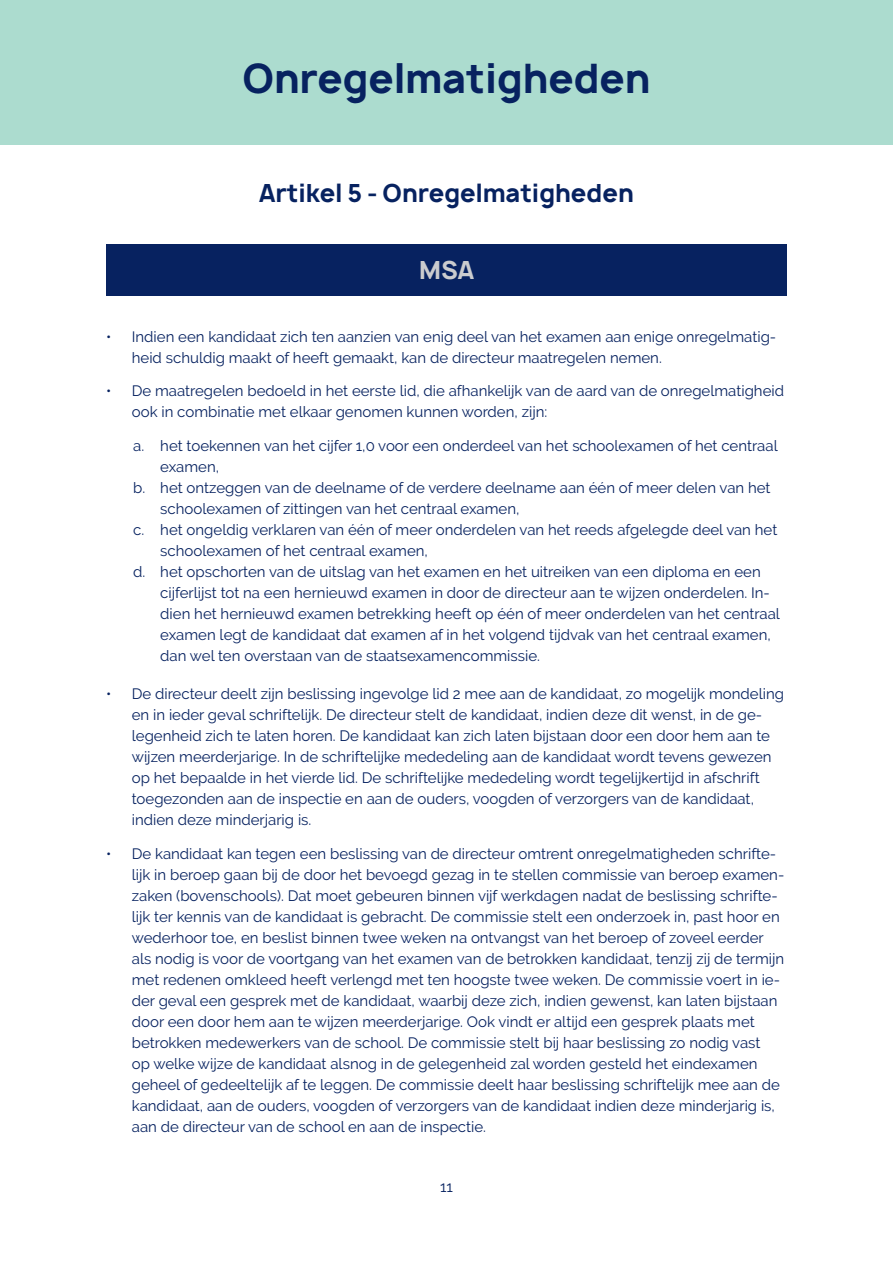
<style>
.page{position:relative;width:893px;height:1263px;background:#fff}
.page>*{position:absolute;margin:0;border:0;box-sizing:border-box;transform-origin:0 0}
.t1{font:700 39px "Manrope";color:#072260}
.t2{font:700 24px "Manrope";color:#072260}
.t3{font:700 24px "Manrope";color:#cbccce}
.t4{font:15px/21px "Raleway";color:#072260}
</style>
<div class="page">
<div style="left:0;top:0;width:893px;height:145px;background:#acdccf"></div>
<div style="left:106px;top:244px;width:681px;height:52px;background:#072260"></div>
<h1 class="t1" style="left:242px;top:52px;width:409px">Onregelmatigheden</h1>
<h2 class="t2" style="left:259px;top:177px;width:376px">Artikel 5 - Onregelmatigheden</h2>
<h2 class="t3" style="left:419px;top:254px;width:57px">MSA</h2>
<p class="t4" style="left:132px;top:326px;width:646px;text-indent:-26px">• Indien een kandidaat zich ten aanzien van enig deel van het examen aan enige onregelmatig&shy;heid schuldig maakt of heeft gemaakt, kan de directeur maatregelen nemen.</p>
<p class="t4" style="left:132px;top:380px;width:654px;text-indent:-26px">• De maatregelen bedoeld in het eerste lid, die afhankelijk van de aard van de onregelmatigheid ook in combinatie met elkaar genomen kunnen worden, zijn:</p>
<p class="t4" style="left:133px;top:435px;width:646px">a. het toekennen van het cijfer 1,0 voor een onderdeel van het schoolexamen of het centraal</p>
<p class="t4" style="left:160px;top:456px;width:60px">examen,</p>
<p class="t4" style="left:133px;top:477px;width:639px">b. het ontzeggen van de deelname of de verdere deelname aan één of meer delen van het</p>
<p class="t4" style="left:160px;top:498px;width:361px">schoolexamen of zittingen van het centraal examen,</p>
<p class="t4" style="left:133px;top:519px;width:646px">c. het ongeldig verklaren van één of meer onderdelen van het reeds afgelegde deel van het</p>
<p class="t4" style="left:160px;top:540px;width:269px">schoolexamen of het centraal examen,</p>
<p class="t4" style="left:133px;top:561px;width:629px">d. het opschorten van de uitslag van het examen en het uitreiken van een diploma en een</p>
<p class="t4" style="left:160px;top:582px;width:611px">cijferlijst tot na een hernieuwd examen in door de directeur aan te wijzen onderdelen. In-</p>
<p class="t4" style="left:160px;top:603px;width:621px">dien het hernieuwd examen betrekking heeft op één of meer onderdelen van het centraal</p>
<p class="t4" style="left:160px;top:624px;width:612px">examen legt de kandidaat dat examen af in het volgend tijdvak van het centraal examen,</p>
<p class="t4" style="left:160px;top:645px;width:381px">dan wel ten overstaan van de staatsexamencommissie.</p>
<p class="t4" style="left:132px;top:683px;width:654px;text-indent:-26px">• De directeur deelt zijn beslissing ingevolge lid 2 mee aan de kandidaat, zo mogelijk mondeling en in ieder geval schriftelijk. De directeur stelt de kandidaat, indien deze dit wenst, in de ge&shy;legenheid zich te laten horen. De kandidaat kan zich laten bijstaan door een door hem aan te wijzen meerderjarige. In de schriftelijke mededeling aan de kandidaat wordt tevens gewezen op het bepaalde in het vierde lid. De schriftelijke mededeling wordt tegelijkertijd in afschrift toegezonden aan de inspectie en aan de ouders, voogden of verzorgers van de kandidaat, indien deze minderjarig is.</p>
<p class="t4" style="left:132px;top:843px;width:654px;text-indent:-26px">• De kandidaat kan tegen een beslissing van de directeur omtrent onregelmatigheden schrifte&shy;lijk in beroep gaan bij de door het bevoegd gezag in te stellen commissie van beroep examen&shy;zaken (bovenschools). Dat moet gebeuren binnen vijf werkdagen nadat de beslissing schrifte&shy;lijk ter kennis van de kandidaat is gebracht. De commissie stelt een onderzoek in, past hoor en wederhoor toe, en beslist binnen twee weken na ontvangst van het beroep of zoveel eerder als nodig is voor de voortgang van het examen van de betrokken kandidaat, tenzij zij de termijn met redenen omkleed heeft verlengd met ten hoogste twee weken. De commissie voert in ie&shy;der geval een gesprek met de kandidaat, waarbij deze zich, indien gewenst, kan laten bijstaan door een door hem aan te wijzen meerderjarige. Ook vindt er altijd een gesprek plaats met betrokken medewerkers van de school. De commissie stelt bij haar beslissing zo nodig vast<br>op welke wijze de kandidaat alsnog in de gelegenheid zal worden gesteld het eindexamen geheel of gedeeltelijk af te leggen. De commissie deelt haar beslissing schriftelijk mee aan de kandidaat, aan de ouders, voogden of verzorgers van de kandidaat indien deze minderjarig is, aan de directeur van de school en aan de inspectie.</p>
<p class="t4" style="left:440px;top:1176px;width:14px">11</p>
</div>
